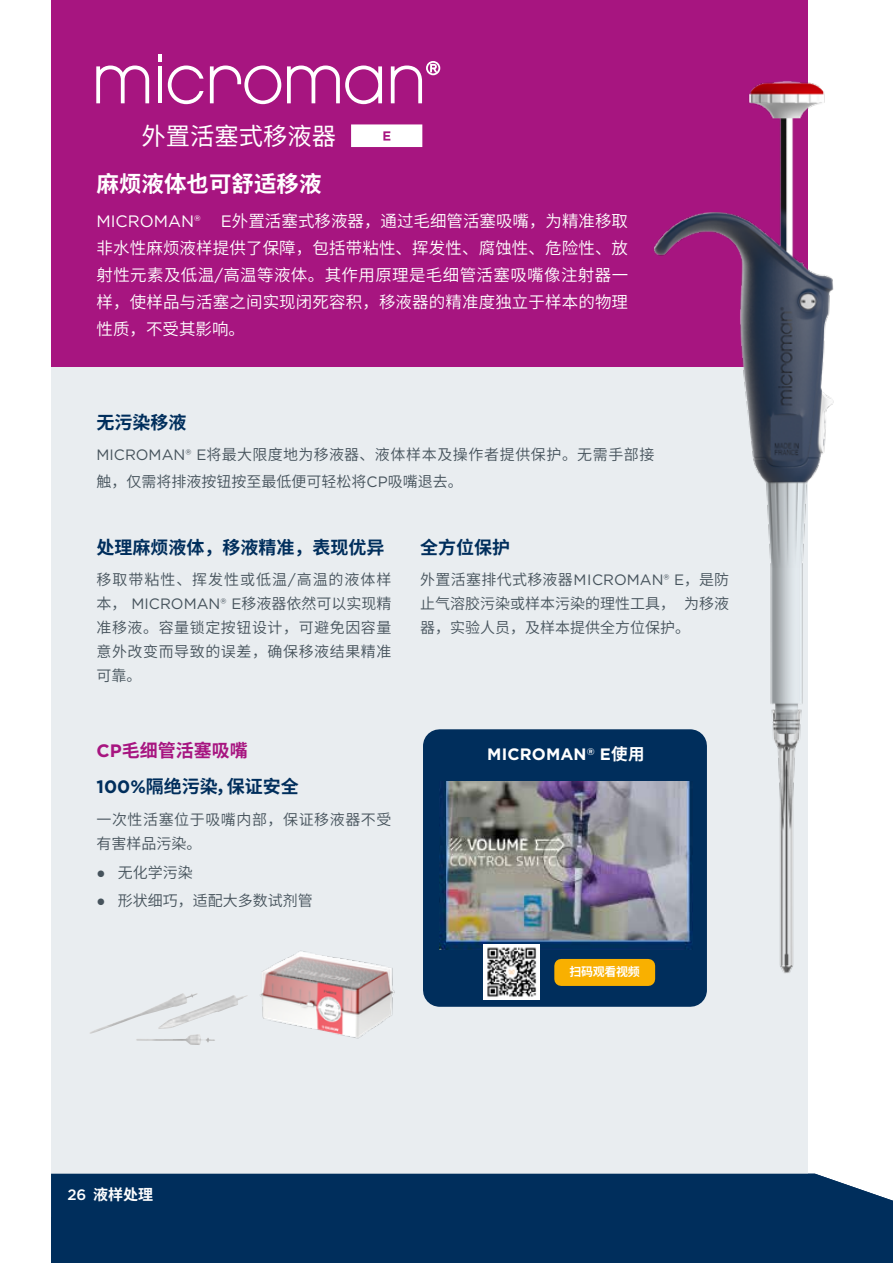
<style>
.page{position:relative;width:893px;height:1263px;background:#fff}
.page>*{position:absolute;margin:0;border:0;box-sizing:border-box;transform-origin:0 0}
.t1{font:24.3px "Source Han Sans CN";color:#fff}
.t2{font:700 22.5px "Source Han Sans CN";color:#fff}
.t3{font:700 18px/35.5px "Source Han Sans CN";color:#002e5c}
.t4{font:16.5px/27px "Source Han Sans CN";letter-spacing:.005em;color:#fff;text-align:justify}
.t5{font:700 16.5px "Gotham";letter-spacing:.01em;color:#fff}
.t6{font:15px/24px "Source Han Sans CN";letter-spacing:.02em;color:#46535c}
.t7{font:15px "Source Han Sans CN";color:#46535c}
.t8{font:700 15px "Gotham";color:#fff}
.t9{font:700 15px "Source Han Sans CN";color:#fff}
.t10{font:700 12px "Source Han Sans CN";letter-spacing:-.025em;color:#fff}
.s1{font-family:"Gotham"}
.s2{font-family:"Gotham";color:#a71580}
.s3{color:#a71580}
.s4{font-family:"Times New Roman"}
.s5{font-family:"Source Han Sans CN"}
.s6{font-weight:500}
</style>
<div class="page">
<div style="left:51px;top:332px;width:757px;height:885px;background:#e9edf0"></div>
<div style="left:51px;top:0;width:757px;height:367px;background:#a71580"></div>
<div style="left:51px;top:1174px;width:842px;height:89px;background:#002e5c"></div>
<img style="left:654px;top:81px;width:180px;height:893px">
<img style="left:260px;top:950px;width:135px;height:89px">
<img style="left:90px;top:993px;width:158px;height:52px">
<svg style="left:96px;top:66px;width:53px;height:37px"></svg>
<svg style="left:158px;top:54px;width:4px;height:8px"></svg>
<hr style="left:158px;top:66px;width:4px;height:37px;background:#fff">
<svg style="left:168px;top:66px;width:36px;height:38px"></svg>
<svg style="left:210px;top:66px;width:71px;height:38px"></svg>
<svg style="left:287px;top:66px;width:95px;height:38px"></svg>
<svg style="left:391px;top:61px;width:49px;height:42px"></svg>
<svg style="left:351px;top:124px;width:71px;height:23px;background:#faf3f8"></svg>
<div style="left:423px;top:729px;width:284px;height:278px;background:#002e5c"></div>
<div style="left:554px;top:959px;width:101px;height:27px;background:#f9b000"></div>
<img style="left:439px;top:781px;width:254px;height:168px">
<img style="left:484px;top:944px;width:55px;height:56px">
<h1 class="t1" style="left:142px;top:122px;width:196px">外置活塞式移液器</h1>
<h2 class="t2" style="left:97px;top:171px;width:226px">麻烦液体也可舒适移液</h2>
<p class="t4" style="left:97px;top:208px;width:533px"><span class="s1">MICROMAN® E</span>外置活塞式移液器，通过毛细管活塞吸嘴，为精准移取非水性麻烦液样提供了保障，包括带粘性、挥发性、腐蚀性、危险性、放射性元素及低温<span class="s1">/</span>高温等液体。其作用原理是毛细管活塞吸嘴像注射器一样，使样品与活塞之间实现闭死容积，移液器的精准度独立于样本的物理性质，不受其影响。</p>
<p class="t3" style="left:97px;top:405px;width:91px">无污染移液</p>
<p class="t6" style="left:97px;top:441px;width:559px;line-height:27px"><span class="s1">MICROMAN® E</span>将最大限度地为移液器、液体样本及操作者提供保护。无需手部接触，仅需将排液按钮按至最低便可轻松将<span class="s1">CP</span>吸嘴退去。</p>
<p class="t3" style="left:97px;top:530px;width:289px">处理麻烦液体，移液精准，表现优异</p>
<p class="t6" style="left:97px;top:567px;width:297px;text-align:justify">移取带粘性、挥发性或低温<span class="s1">/</span>高温的液体样本， <span class="s1">MICROMAN® E</span>移液器依然可以实现精准移液。容量锁定按钮设计，可避免因容量意外改变而导致的误差，确保移液结果精准可靠。</p>
<p class="t3" style="left:97px;top:733px;width:204px"><span class="s2">CP</span><span class="s3">毛细管活塞吸嘴<br></span><span class="s1">100%</span>隔绝污染，保证安全</p>
<p class="t6" style="left:97px;top:808px;width:296px">一次性活塞位于吸嘴内部，保证移液器不受有害样品污染。</p>
<p class="t6" style="left:97px;top:860px;width:98px"><span class="s4">●</span> 无化学污染</p>
<p class="t7" style="left:97px;top:892px;width:218px"><span class="s4">●</span> 形状细巧，适配大多数试剂管</p>
<p class="t3" style="left:420px;top:530px;width:91px">全方位保护</p>
<p class="t6" style="left:420px;top:567px;width:311px;text-align:justify">外置活塞排代式移液器<span class="s1">MICROMAN® E</span>，是防止气溶胶污染或样本污染的理性工具， 为移液器，实验人员，及样本提供全方位保护。</p>
<p class="t5" style="left:487px;top:745px;width:159px">MICROMAN<sup>®</sup> E<span class="s5">使用</span></p>
<p class="t10" style="left:569px;top:965px;width:72px">扫码观看视频</p>
<p class="t9" style="left:93px;top:1186px;width:61px">液样处理</p>
<p class="t8" style="left:69px;top:1186px;width:130px"><span class="s6">26</span> EXTRACTION</p>
</div>
